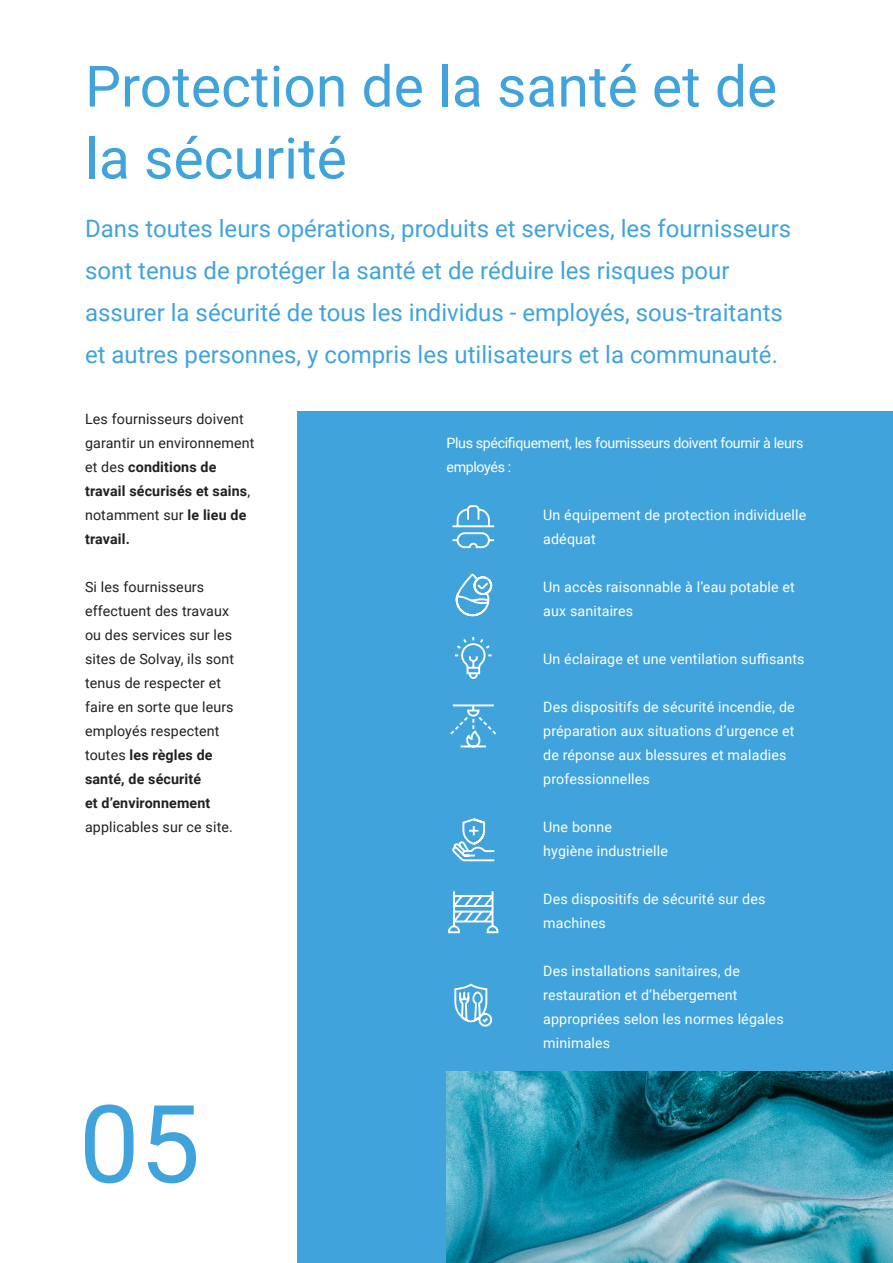
<style>
.page{position:relative;width:893px;height:1263px;background:#fff}
.page>*{position:absolute;margin:0;border:0;box-sizing:border-box;transform-origin:0 0}
.t1{font:57px/72px "Roboto";color:#40a3db}
.t2{font:24px/42px "Roboto";color:#40a3db}
.t3{font:14.25px/24px "Roboto";letter-spacing:.01em;color:#fff}
.t4{font:14.25px/24px "Roboto";letter-spacing:.01em;color:#231f20}
.t5{font:14.25px/24px "Roboto";letter-spacing:-.025em;color:#fff}
.s1{font-weight:700}
</style>
<div class="page">
<div style="left:298px;top:411px;width:595px;height:852px;background:#40a3db"></div>
<img style="left:446px;top:1072px;width:447px;height:191px">
<svg style="left:85px;top:1104px;width:111px;height:79px"></svg>
<svg style="left:452px;top:505px;width:43px;height:44px"></svg>
<svg style="left:452px;top:818px;width:43px;height:44px"></svg>
<svg style="left:450px;top:704px;width:47px;height:44px"></svg>
<svg style="left:448px;top:891px;width:51px;height:136px"></svg>
<svg style="left:454px;top:637px;width:38px;height:42px"></svg>
<svg style="left:455px;top:573px;width:38px;height:44px"></svg>
<p class="t1" style="left:85px;top:48px;width:694px">Protection de la santé et de la sécurité</p>
<p class="t2" style="left:85px;top:206px;width:708px">Dans toutes leurs opérations, produits et services, les fournisseurs sont tenus de protéger la santé et de réduire les risques pour assurer la sécurité de tous les individus - employés, sous-traitants et autres personnes, y compris les utilisateurs et la communauté.</p>
<p class="t4" style="left:85px;top:406px;width:171px">Les fournisseurs doivent garantir un environnement et des <span class="s1">conditions de travail sécurisés et sains</span>, notamment sur <span class="s1">le lieu de travail.</span></p>
<p class="t4" style="left:85px;top:574px;width:151px">Si les fournisseurs effectuent des travaux ou des services sur les sites de Solvay, ils sont tenus de respecter et faire en sorte que leurs employés respectent toutes <span class="s1">les règles de santé, de sécurité<br>et d’environnement </span>applicables sur ce site.</p>
<p class="t5" style="left:446px;top:430px;width:358px">Plus spécifiquement, les fournisseurs doivent fournir à leurs employés :</p>
<p class="t3" style="left:543px;top:502px;width:265px">Un équipement de protection individuelle adéquat</p>
<p class="t3" style="left:543px;top:574px;width:253px">Un accès raisonnable à l’eau potable et aux sanitaires</p>
<p class="t3" style="left:543px;top:646px;width:263px">Un éclairage et une ventilation suffisants</p>
<p class="t3" style="left:543px;top:694px;width:253px">Des dispositifs de sécurité incendie, de préparation aux situations d’urgence et de réponse aux blessures et maladies professionnelles</p>
<p class="t3" style="left:543px;top:814px;width:70px">Une bonne</p>
<p class="t3" style="left:543px;top:838px;width:126px">hygiène industrielle</p>
<p class="t3" style="left:543px;top:886px;width:224px">Des dispositifs de sécurité sur des machines</p>
<p class="t3" style="left:543px;top:958px;width:242px">Des installations sanitaires, de restauration et d’hébergement appropriées selon les normes légales minimales</p>
</div>
